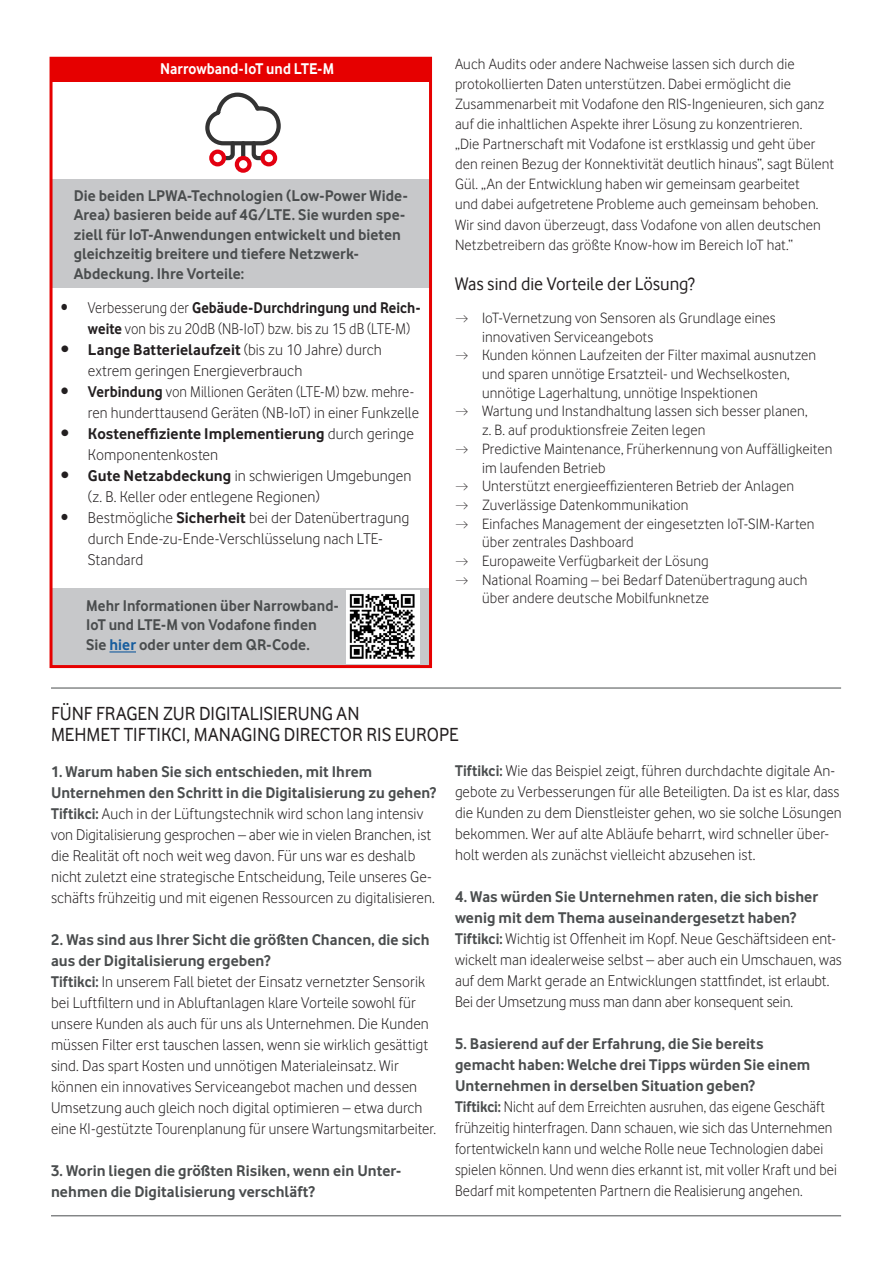
<style>
.page{position:relative;width:893px;height:1263px;background:#fff}
.page>*{position:absolute;margin:0;border:0;box-sizing:border-box;transform-origin:0 0}
.Tagword{font:19.5px/21px "Vodafone Rg";color:#231f20}
.Zwischenheadline{font:18.75px "Vodafone Rg";color:#231f20}
.Fließtext{font:16.2px/21px "Vodafone Lt";letter-spacing:.005em;color:#231f20}
.Fließtext-2{font:700 16.2px/21px "Vodafone Rg";letter-spacing:.005em;color:#4a4d4e}
.Fließtext-3{font:16.2px/21px "Vodafone Lt";letter-spacing:.005em;color:#231f20;scale:.93 1}
.Fließtext-4{font:16.2px/21px "Vodafone Lt";letter-spacing:.005em;color:#231f20;scale:.94 1}
.Fließtext-5{font:700 16.2px/19.5px "Vodafone Rg";letter-spacing:.005em;color:#4a4d4e;scale:.96 1}
.t1{font:700 16.2px/21px "Vodafone Rg";letter-spacing:.005em;color:#231f20}
.Fließtext-6{font:700 16.2px "Vodafone Rg";letter-spacing:.005em;color:#fff;scale:.94 1}
.Fließtext-7{font:15.45px/20.1px "Vodafone Lt";letter-spacing:.01em;color:#231f20}
.s1{font-family:"Vodafone Rg";font-weight:700}
.s2{font-family:"Vodafone Lt";font-weight:400}
.s3{color:#175d9e}
.s4{font-family:"Lato";font-weight:300;font-size:13.5px}
.s5{font-family:"Vodafone Rg";font-weight:700;color:#4a4d4e}
</style>
<div class="page">
<hr style="left:51px;top:1215px;width:790px;height:1px;background:#4a4d4e">
<hr style="left:51px;top:688px;width:790px;height:1px;background:#4a4d4e">
<div style="left:51px;top:588px;width:378px;height:79px;background:#c7c8ca"></div>
<div style="left:51px;top:57px;width:378px;height:24px;background:#e60000"></div>
<div style="left:51px;top:180px;width:378px;height:108px;background:#c7c8ca"></div>
<div style="left:50px;top:57px;width:382px;height:611px;border:3px solid #e60000"></div>
<svg style="left:109px;top:651px;width:27px;height:1px"></svg>
<img style="left:346px;top:591px;width:73px;height:72px">
<svg style="left:205px;top:92px;width:76px;height:81px"></svg>
<p class="Fließtext-6" style="left:160px;top:59px;width:187px">Narrowband-IoT und LTE-M</p>
<p class="Fließtext-2" style="left:74px;top:185px;width:335px;line-height:19.5px">Die beiden LPWA-Technologien (Low-Power Wide-Area) basieren beide auf 4G/LTE. Sie wurden spe&shy;ziell für IoT-Anwendungen entwickelt und bieten gleichzeitig breitere und tiefere Netzwerk-Abdeckung. Ihre Vorteile:</p>
<p class="Fließtext-3" style="left:88px;top:297px;width:359px;text-indent:-27px">• Verbesserung der <span class="s1">Gebäude-Durchdringung und Reich&shy;weite</span> von bis zu 20dB (NB-IoT) bzw. bis zu 15 dB (LTE-M)</p>
<p class="Fließtext" style="left:88px;top:339px;width:295px;text-indent:-27px"><span class="s1">• Lange Batterielaufzeit</span> (bis zu 10 Jahre) durch extrem geringen Energieverbrauch</p>
<p class="Fließtext-4" style="left:88px;top:381px;width:354px;text-indent:-27px"><span class="s1">• Verbindung</span> von Millionen Geräten (LTE-M) bzw. mehre&shy;ren hunderttausend Geräten (NB-IoT) in einer Funkzelle</p>
<p class="t1" style="left:88px;top:423px;width:327px;text-indent:-27px">• Kosteneffiziente Implementierung <span class="s2">durch geringe<br>Komponentenkosten</span></p>
<p class="Fließtext" style="left:88px;top:465px;width:325px;text-indent:-27px"><span class="s1">• Gute Netzabdeckung</span> in schwierigen Umgebungen (z. B. Keller oder entlegene Regionen)</p>
<p class="Fließtext" style="left:88px;top:507px;width:323px;text-indent:-27px">• Bestmögliche <span class="s1">Sicherheit</span> bei der Datenübertragung durch Ende-zu-Ende-Verschlüsselung nach LTE-<br>Standard</p>
<p class="Fließtext-5" style="left:86px;top:595px;width:265px">Mehr Informationen über Narrowband-<br>IoT und LTE-M von Vodafone finden<br>Sie <span class="s3">hier</span> oder unter dem QR-Code.</p>
<p class="Fließtext-7" style="left:455px;top:53px;width:371px">Auch Audits oder andere Nachweise lassen sich durch die protokollierten Daten unterstützen. Dabei ermöglicht die Zusammenarbeit mit Vodafone den RIS-Ingenieuren, sich ganz auf die inhaltlichen Aspekte ihrer Lösung zu konzentrieren.</p>
<p class="Fließtext-7" style="left:455px;top:134px;width:380px">„Die Partnerschaft mit Vodafone ist erstklassig und geht über den reinen Bezug der Konnektivität deutlich hinaus“, sagt Bülent Gül. „An der Entwicklung haben wir gemeinsam gearbeitet<br>und dabei aufgetretene Probleme auch gemeinsam behoben.<br>Wir sind davon überzeugt, dass Vodafone von allen deutschen Netzbetreibern das größte Know-how im Bereich IoT hat.“</p>
<p class="Zwischenheadline" style="left:455px;top:273px;width:241px">Was sind die Vorteile der Lösung?</p>
<p class="Fließtext-7" style="left:482px;top:308px;width:295px;line-height:18.8px;text-indent:-27px"><span class="s4">→</span> IoT-Vernetzung von Sensoren als Grundlage eines innovativen Serviceangebots</p>
<p class="Fließtext-7" style="left:482px;top:346px;width:336px;line-height:18.8px;text-indent:-27px"><span class="s4">→</span> Kunden können Laufzeiten der Filter maximal ausnutzen und sparen unnötige Ersatzteil- und Wechselkosten, unnötige Lagerhaltung, unnötige Inspektionen</p>
<p class="Fließtext-7" style="left:482px;top:402px;width:327px;line-height:18.8px;text-indent:-27px"><span class="s4">→</span> Wartung und Instandhaltung lassen sich besser planen, z. B. auf produktionsfreie Zeiten legen</p>
<p class="Fließtext-7" style="left:482px;top:439px;width:352px;line-height:18.8px;text-indent:-27px"><span class="s4">→</span> Predictive Maintenance, Früherkennung von Auffälligkeiten im laufenden Betrieb</p>
<p class="Fließtext-7" style="left:455px;top:476px;width:341px"><span class="s4">→</span> Unterstützt energieeffizienteren Betrieb der Anlagen</p>
<p class="Fließtext-7" style="left:455px;top:495px;width:235px"><span class="s4">→</span> Zuverlässige Datenkommunikation</p>
<p class="Fließtext-7" style="left:482px;top:514px;width:334px;line-height:18.8px;text-indent:-27px"><span class="s4">→</span> Einfaches Management der eingesetzten IoT-SIM-Karten über zentrales Dashboard</p>
<p class="Fließtext-7" style="left:455px;top:551px;width:255px"><span class="s4">→</span> Europaweite Verfügbarkeit der Lösung</p>
<p class="Fließtext-7" style="left:482px;top:570px;width:327px;line-height:18.8px;text-indent:-27px"><span class="s4">→</span> National Roaming – bei Bedarf Datenübertragung auch über andere deutsche Mobilfunknetze</p>
<p class="Tagword" style="left:51px;top:703px;width:409px">FÜNF FRAGEN ZUR DIGITALISIERUNG AN<br>MEHMET TIFTIKCI, MANAGING DIRECTOR RIS EUROPE</p>
<p class="Fließtext-2" style="left:51px;top:760px;width:387px">1. Warum haben Sie sich entschieden, mit Ihrem<br>Unternehmen den Schritt in die Digitalisierung zu gehen?</p>
<p class="Fließtext" style="left:51px;top:803px;width:385px"><span class="s5">Tiftikci:</span> Auch in der Lüftungstechnik wird schon lang intensiv von Digitalisierung gesprochen – aber wie in vielen Branchen, ist die Realität oft noch weit weg davon. Für uns war es deshalb nicht zuletzt eine strategische Entscheidung, Teile unseres Ge&shy;schäfts frühzeitig und mit eigenen Ressourcen zu digitalisieren.</p>
<p class="Fließtext-2" style="left:51px;top:928px;width:380px">2. Was sind aus Ihrer Sicht die größten Chancen, die sich aus der Digitalisierung ergeben?</p>
<p class="Fließtext" style="left:51px;top:971px;width:386px"><span class="s5">Tiftikci:</span> In unserem Fall bietet der Einsatz vernetzter Sensorik bei Luftfiltern und in Abluftanlagen klare Vorteile sowohl für unsere Kunden als auch für uns als Unternehmen. Die Kunden müssen Filter erst tauschen lassen, wenn sie wirklich gesättigt sind. Das spart Kosten und unnötigen Materialeinsatz. Wir können ein innovatives Serviceangebot machen und dessen Umsetzung auch gleich noch digital optimieren – etwa durch eine KI-gestützte Tourenplanung für unsere Wartungsmitarbeiter.</p>
<p class="Fließtext-2" style="left:51px;top:1159px;width:352px">3. Worin liegen die größten Risiken, wenn ein Unter&shy;nehmen die Digitalisierung verschläft?</p>
<p class="Fließtext" style="left:455px;top:760px;width:388px"><span class="s5">Tiftikci:</span> Wie das Beispiel zeigt, führen durchdachte digitale An&shy;gebote zu Verbesserungen für alle Beteiligten. Da ist es klar, dass die Kunden zu dem Dienstleister gehen, wo sie solche Lösungen bekommen. Wer auf alte Abläufe beharrt, wird schneller über&shy;holt werden als zunächst vielleicht abzusehen ist.</p>
<p class="Fließtext-2" style="left:455px;top:886px;width:365px">4. Was würden Sie Unternehmen raten, die sich bisher wenig mit dem Thema auseinandergesetzt haben?</p>
<p class="Fließtext" style="left:455px;top:928px;width:388px"><span class="s5">Tiftikci:</span> Wichtig ist Offenheit im Kopf. Neue Geschäftsideen ent&shy;wickelt man idealerweise selbst – aber auch ein Umschauen, was auf dem Markt gerade an Entwicklungen stattfindet, ist erlaubt.<br>Bei der Umsetzung muss man dann aber konsequent sein.</p>
<p class="Fließtext-2" style="left:455px;top:1033px;width:357px">5. Basierend auf der Erfahrung, die Sie bereits gemacht haben: Welche drei Tipps würden Sie einem<br>Unternehmen in derselben Situation geben?</p>
<p class="Fließtext-3" style="left:455px;top:1096px;width:412px"><span class="s5">Tiftikci:</span> Nicht auf dem Erreichten ausruhen, das eigene Geschäft frühzeitig hinterfragen. Dann schauen, wie sich das Unternehmen fortentwickeln kann und welche Rolle neue Technologien dabei spielen können. Und wenn dies erkannt ist, mit voller Kraft und bei Bedarf mit kompetenten Partnern die Realisierung angehen.</p>
</div>
